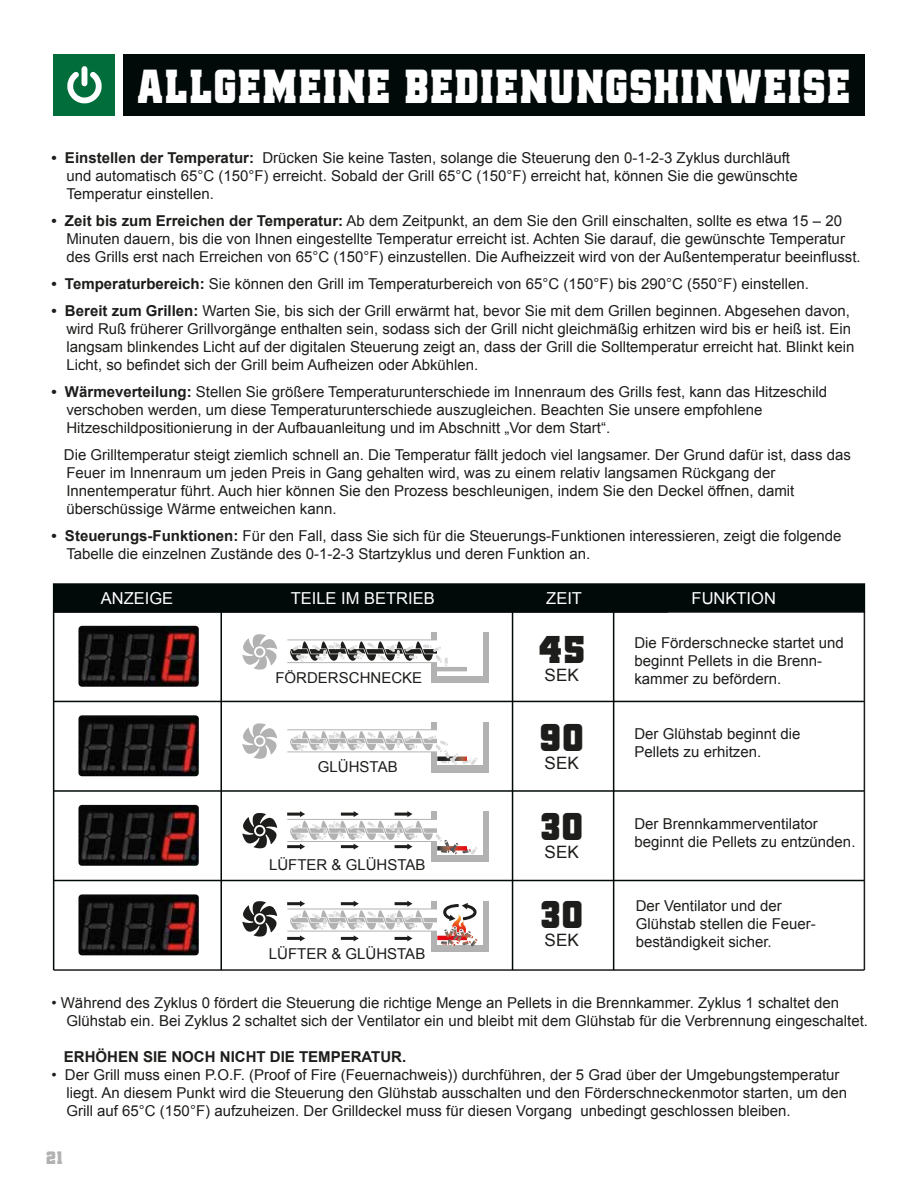
<style>
.page{position:relative;width:918px;height:1188px;background:#fff}
.page>*{position:absolute;margin:0;border:0;box-sizing:border-box;transform-origin:0 0}
.t1{font:47.7px "GMGPRIME Regular";color:#fff;scale:.87 1}
.t2{font:38.7px "GMGPRIME Regular";color:#1d1d1b}
.t3{font:18px "GMGPRIME Regular";color:#b3b2b2}
.t4{font:17.1px "Arial";color:#1d1d1b}
.t5{font:16.5px "Arial";color:#fff}
.t6{font:15px/18px "Arial";color:#1d1d1b}
.t7{font:700 15px "Arial";color:#1d1d1b}
.s1{font-weight:700}
</style>
<div class="page">
<div style="left:123px;top:54px;width:741px;height:62px;background:#020a09"></div>
<div style="left:54px;top:54px;width:61px;height:62px;background:#016d3b"></div>
<svg style="left:67px;top:66px;width:35px;height:38px"></svg>
<div style="left:431px;top:633px;width:57px;height:50px;background:#b3b2b2"></div>
<div style="left:287px;top:640px;width:153px;height:23px;background:#fff;border:1px solid #b3b2b2"></div>
<div style="left:437px;top:632px;width:46px;height:44px;background:#fff"></div>
<svg style="left:242px;top:634px;width:35px;height:36px"></svg>
<div style="left:256px;top:648px;width:7px;height:8px;background:#b3b2b2;border-radius:50%"></div>
<svg style="left:290px;top:641px;width:177px;height:30px"></svg>
<svg style="left:242px;top:723px;width:35px;height:36px"></svg>
<div style="left:256px;top:737px;width:7px;height:8px;background:#b3b2b2;border-radius:50%"></div>
<div style="left:431px;top:722px;width:57px;height:50px;background:#b3b2b2"></div>
<div style="left:287px;top:729px;width:153px;height:23px;background:#fff;border:1px solid #b3b2b2"></div>
<div style="left:437px;top:721px;width:46px;height:44px;background:#fff"></div>
<svg style="left:290px;top:731px;width:187px;height:34px"></svg>
<svg style="left:242px;top:813px;width:35px;height:35px"></svg>
<div style="left:256px;top:827px;width:7px;height:7px;background:#1d1d1b;border-radius:50%"></div>
<div style="left:431px;top:812px;width:57px;height:50px;background:#b3b2b2"></div>
<div style="left:437px;top:811px;width:46px;height:44px;background:#fff"></div>
<hr style="left:287px;top:813px;width:14px;height:3px;background:#1d1d1b">
<hr style="left:287px;top:845px;width:14px;height:3px;background:#1d1d1b">
<svg style="left:290px;top:811px;width:187px;height:44px"></svg>
<svg style="left:242px;top:901px;width:35px;height:36px"></svg>
<div style="left:256px;top:915px;width:7px;height:8px;background:#1d1d1b;border-radius:50%"></div>
<div style="left:431px;top:902px;width:57px;height:50px;background:#b3b2b2"></div>
<div style="left:437px;top:901px;width:46px;height:43px;background:#fff"></div>
<hr style="left:287px;top:902px;width:14px;height:3px;background:#1d1d1b">
<hr style="left:287px;top:937px;width:14px;height:3px;background:#1d1d1b">
<svg style="left:290px;top:901px;width:188px;height:46px"></svg>
<hr style="left:54px;top:701px;width:810px;height:1px;background:#020a09">
<hr style="left:54px;top:790px;width:810px;height:2px;background:#020a09">
<hr style="left:54px;top:880px;width:810px;height:1px;background:#020a09">
<hr style="left:54px;top:969px;width:810px;height:2px;background:#1d1d1b">
<hr style="left:220px;top:612px;width:2px;height:358px;background:#020a09">
<hr style="left:53px;top:612px;width:1px;height:358px;background:#020a09">
<hr style="left:512px;top:612px;width:1px;height:358px;background:#020a09">
<hr style="left:613px;top:612px;width:1px;height:358px;background:#020a09">
<hr style="left:863px;top:612px;width:2px;height:358px;background:#1d1d1b">
<div style="left:53px;top:583px;width:812px;height:30px;background:#020a09;border:2px solid #020a09"></div>
<img style="left:78px;top:626px;width:121px;height:61px">
<img style="left:78px;top:715px;width:121px;height:61px">
<img style="left:78px;top:805px;width:121px;height:61px">
<img style="left:78px;top:894px;width:121px;height:61px">
<h1 class="t1" style="left:136px;top:59px;width:823px">ALLGEMEINE BEDIENUNGSHINWEISE</h1>
<p class="t6" style="left:66px;top:149px;width:732px;text-indent:-15px"><span class="s1">• Einstellen der Temperatur:</span> Drücken Sie keine Tasten, solange die Steuerung den 0-1-2-3 Zyklus durchläuft und automatisch 65°C (150°F) erreicht. Sobald der Grill 65°C (150°F) erreicht hat, können Sie die gewünschte<br>Temperatur einstellen.</p>
<p class="t6" style="left:66px;top:212px;width:796px;text-indent:-15px"><span class="s1">• Zeit bis zum Erreichen der Temperatur:</span> Ab dem Zeitpunkt, an dem Sie den Grill einschalten, sollte es etwa 15 – 20<br>Minuten dauern, bis die von Ihnen eingestellte Temperatur erreicht ist. Achten Sie darauf, die gewünschte Temperatur des Grills erst nach Erreichen von 65°C (150°F) einzustellen. Die Aufheizzeit wird von der Außentemperatur beeinflusst.</p>
<p class="t6" style="left:51px;top:275px;width:759px"><span class="s1">• Temperaturbereich:</span> Sie können den Grill im Temperaturbereich von 65°C (150°F) bis 290°C (550°F) einstellen.</p>
<p class="t6" style="left:66px;top:302px;width:789px;text-indent:-15px"><span class="s1">• Bereit zum Grillen:</span> Warten Sie, bis sich der Grill erwärmt hat, bevor Sie mit dem Grillen beginnen. Abgesehen davon, wird Ruß früherer Grillvorgänge enthalten sein, sodass sich der Grill nicht gleichmäßig erhitzen wird bis er heiß ist. Ein langsam blinkendes Licht auf der digitalen Steuerung zeigt an, dass der Grill die Solltemperatur erreicht hat. Blinkt kein Licht, so befindet sich der Grill beim Aufheizen oder Abkühlen.</p>
<p class="t6" style="left:66px;top:383px;width:762px;text-indent:-15px"><span class="s1">• Wärmeverteilung:</span> Stellen Sie größere Temperaturunterschiede im Innenraum des Grills fest, kann das Hitzeschild verschoben werden, um diese Temperaturunterschiede auszugleichen. Beachten Sie unsere empfohlene<br>Hitzeschildpositionierung in der Aufbauanleitung und im Abschnitt „Vor dem Start“.</p>
<p class="t6" style="left:64px;top:446px;width:788px">Die Grilltemperatur steigt ziemlich schnell an. Die Temperatur fällt jedoch viel langsamer. Der Grund dafür ist, dass das Feuer im Innenraum um jeden Preis in Gang gehalten wird, was zu einem relativ langsamen Rückgang der Innentemperatur führt. Auch hier können Sie den Prozess beschleunigen, indem Sie den Deckel öffnen, damit überschüssige Wärme entweichen kann.</p>
<p class="t6" style="left:66px;top:527px;width:776px;text-indent:-15px"><span class="s1">• Steuerungs-Funktionen:</span> Für den Fall, dass Sie sich für die Steuerungs-Funktionen interessieren, zeigt die folgende<br>Tabelle die einzelnen Zustände des 0-1-2-3 Startzyklus und deren Funktion an.</p>
<p class="t5" style="left:101px;top:587px;width:74px">ANZEIGE</p>
<p class="t5" style="left:291px;top:587px;width:145px">TEILE IM BETRIEB</p>
<p class="t5" style="left:546px;top:587px;width:37px">ZEIT</p>
<p class="t5" style="left:691px;top:587px;width:86px">FUNKTION</p>
<p class="t6" style="left:275px;top:669px;width:148px">FÖRDERSCHNECKE</p>
<p class="t6" style="left:318px;top:758px;width:81px">GLÜHSTAB</p>
<p class="t6" style="left:269px;top:856px;width:158px">LÜFTER &amp; GLÜHSTAB</p>
<p class="t6" style="left:269px;top:945px;width:158px">LÜFTER &amp; GLÜHSTAB</p>
<h2 class="t2" style="left:538px;top:627px;width:49px">45</h2>
<p class="t4" style="left:544px;top:664px;width:36px">SEK</p>
<h2 class="t2" style="left:539px;top:715px;width:46px">90</h2>
<p class="t4" style="left:544px;top:752px;width:36px">SEK</p>
<h2 class="t2" style="left:540px;top:804px;width:45px">30</h2>
<p class="t4" style="left:544px;top:840px;width:36px">SEK</p>
<h2 class="t2" style="left:540px;top:892px;width:45px">30</h2>
<p class="t4" style="left:544px;top:929px;width:36px">SEK</p>
<p class="t6" style="left:634px;top:634px;width:211px">Die Förderschnecke startet und beginnt Pellets in die Brenn&shy;kammer zu befördern.</p>
<p class="t6" style="left:634px;top:725px;width:167px">Der Glühstab beginnt die<br>Pellets zu erhitzen.</p>
<p class="t6" style="left:634px;top:815px;width:222px">Der Brennkammerventilator beginnt die Pellets zu entzünden.</p>
<p class="t6" style="left:635px;top:896px;width:182px">Der Ventilator und der<br>Glühstab stellen die Feuer&shy;beständigkeit sicher.</p>
<p class="t6" style="left:66px;top:994px;width:803px;text-indent:-15px">• Während des Zyklus 0 fördert die Steuerung die richtige Menge an Pellets in die Brennkammer. Zyklus 1 schaltet den<br>Glühstab ein. Bei Zyklus 2 schaltet sich der Ventilator ein und bleibt mit dem Glühstab für die Verbrennung eingeschaltet.</p>
<p class="t7" style="left:64px;top:1047px;width:344px">ERHÖHEN SIE NOCH NICHT DIE TEMPERATUR.</p>
<p class="t6" style="left:66px;top:1066px;width:782px;text-indent:-15px">• Der Grill muss einen P.O.F. (Proof of Fire (Feuernachweis)) durchführen, der 5 Grad über der Umgebungstemperatur liegt. An diesem Punkt wird die Steuerung den Glühstab ausschalten und den Förderschneckenmotor starten, um den<br>Grill auf 65°C (150°F) aufzuheizen. Der Grilldeckel muss für diesen Vorgang unbedingt geschlossen bleiben.</p>
<p class="t3" style="left:46px;top:1147px;width:18px">21</p>
</div>
